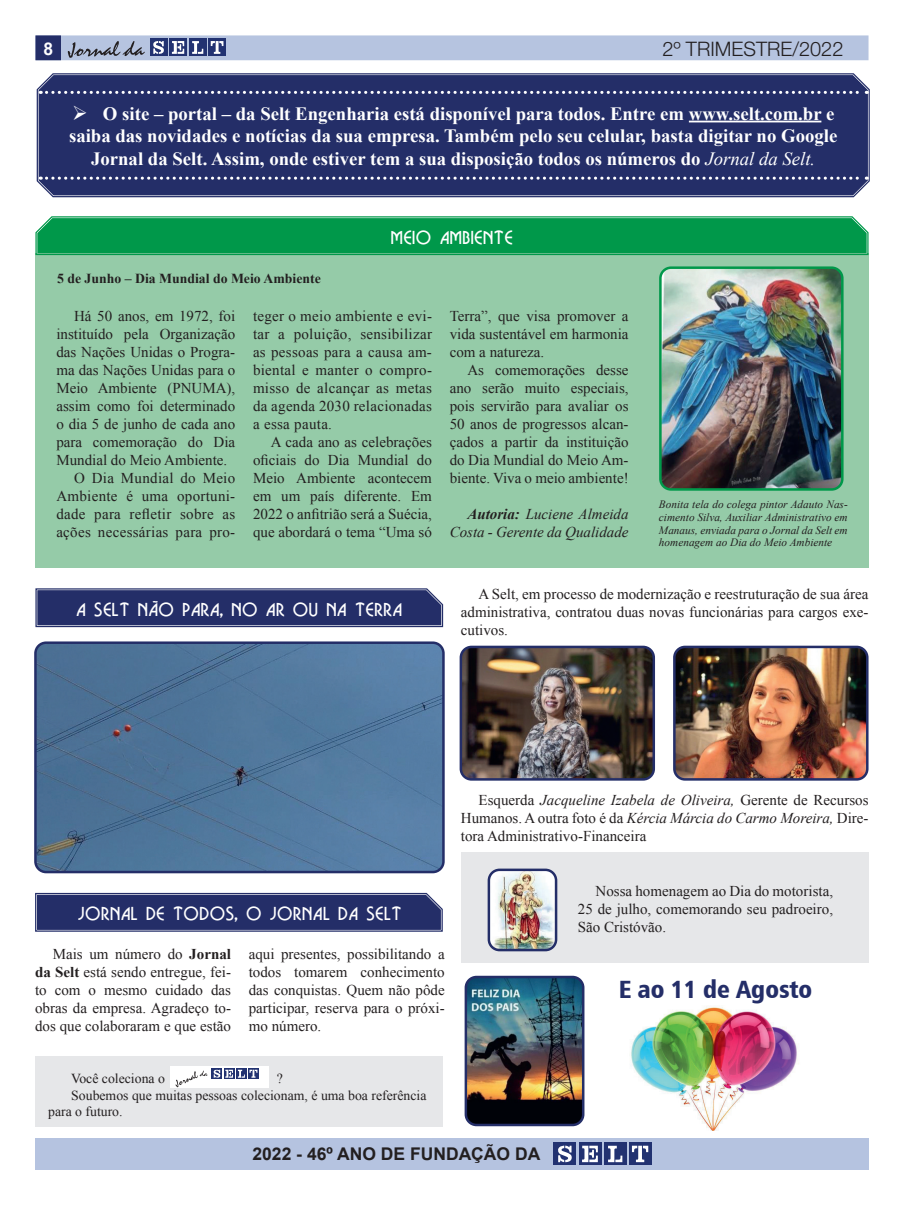
<style>
.page{position:relative;width:904px;height:1205px;background:#fff}
.page>*{position:absolute;margin:0;border:0;box-sizing:border-box;transform-origin:0 0}
.t1{font:25px "Humanist 777 BT Black Condensed B";color:#242e68}
.t2{font:300 20px "Helvetica Neue LT Std";color:#231f20}
.t3{font:700 18.75px/22.5px "Times New Roman";color:#fff;text-align:center}
.t4{font:17.5px "Bosanova Plain";letter-spacing:.05em;color:#fff}
.t5{font:700 17.5px "Arial";color:#231f20}
.t6{font:700 17.5px "Arial";color:#fff}
.t7{font:15px/18px "Times New Roman";color:#231f20;text-align:justify}
.t8{font:15px "Times New Roman";letter-spacing:.02em;color:#231f20}
.t9{font:italic 15px/18px "Times New Roman";color:#231f20;text-align:right}
.t10{font:13.75px "Times New Roman";color:#231f20}
.t11{font:700 13.75px "Times New Roman";color:#231f20}
.t12{font:italic 11.25px/12.9px "Times New Roman";color:#231f20;text-align:justify}
.s1{font-weight:400;font-style:italic}
.s2{font-weight:700}
.s3{font-style:italic}
</style>
<div class="page">
<div style="left:36px;top:36px;width:831px;height:24px;background:#b6c4e0"></div>
<div style="left:35px;top:35px;width:833px;height:25px;border:1px solid #b6c4e0"></div>
<div style="left:36px;top:36px;width:24px;height:24px;background:#242e68"></div>
<div style="left:35px;top:35px;width:26px;height:25px;border:1px solid #242e68"></div>
<svg style="left:68px;top:41px;width:77px;height:17px"></svg>
<svg style="left:169px;top:39px;width:18px;height:17px"></svg>
<svg style="left:172px;top:41px;width:12px;height:13px"></svg>
<div style="left:150px;top:39px;width:17px;height:17px;background:#223271"></div>
<svg style="left:153px;top:41px;width:11px;height:13px"></svg>
<div style="left:189px;top:39px;width:17px;height:17px;background:#223271"></div>
<svg style="left:192px;top:41px;width:11px;height:13px"></svg>
<div style="left:208px;top:39px;width:18px;height:17px;background:#223271"></div>
<svg style="left:211px;top:41px;width:12px;height:13px"></svg>
<div style="left:35px;top:1137px;width:833px;height:32px;background:#b5c3e0"></div>
<div style="left:579px;top:1143px;width:22px;height:21px;background:#223271"></div>
<svg style="left:582px;top:1145px;width:16px;height:17px"></svg>
<div style="left:553px;top:1143px;width:23px;height:21px;background:#223271"></div>
<svg style="left:558px;top:1145px;width:13px;height:17px"></svg>
<svg style="left:604px;top:1143px;width:22px;height:21px"></svg>
<svg style="left:608px;top:1146px;width:14px;height:16px"></svg>
<svg style="left:629px;top:1143px;width:22px;height:21px"></svg>
<svg style="left:632px;top:1145px;width:16px;height:17px"></svg>
<img style="left:631px;top:1006px;width:168px;height:125px">
<div style="left:461px;top:853px;width:407px;height:110px;background:#e6e7e9"></div>
<div style="left:35px;top:253px;width:833px;height:315px;background:#95cba8"></div>
<svg style="left:36px;top:73px;width:834px;height:125px;background:#858aaa"></svg>
<div style="left:39px;top:75px;width:828px;height:120px;background:#242e68"></div>
<svg style="left:40px;top:91px;width:827px;height:3px"></svg>
<svg style="left:40px;top:177px;width:827px;height:3px"></svg>
<hr style="left:689px;top:121px;width:132px;height:1px;background:#fff">
<svg style="left:35px;top:216px;width:834px;height:40px;background:#0d9d53"></svg>
<svg style="left:35px;top:588px;width:409px;height:40px;background:#343d73"></svg>
<svg style="left:35px;top:892px;width:408px;height:40px;background:#323c72"></svg>
<div style="left:35px;top:1056px;width:408px;height:70px;background:#e6e7e9"></div>
<div style="left:170px;top:1066px;width:99px;height:22px;background:#fff"></div>
<div style="left:224px;top:1068px;width:11px;height:11px;background:#223271"></div>
<div style="left:211px;top:1068px;width:11px;height:11px;background:#223271"></div>
<div style="left:236px;top:1068px;width:11px;height:11px;background:#223271"></div>
<svg style="left:248px;top:1068px;width:11px;height:11px"></svg>
<svg style="left:175px;top:1069px;width:82px;height:18px"></svg>
<img style="left:662px;top:269px;width:178px;height:219px">
<div style="left:659px;top:266px;width:184px;height:225px;border:2px solid #00984a;border-radius:11px"></div>
<img style="left:37px;top:644px;width:406px;height:228px">
<div style="left:34px;top:641px;width:410px;height:232px;border:2px solid #242e68;border-radius:11px"></div>
<img style="left:462px;top:648px;width:191px;height:131px">
<div style="left:459px;top:646px;width:196px;height:134px;border:2px solid #242e68;border-radius:11px"></div>
<img style="left:675px;top:647px;width:192px;height:132px">
<div style="left:673px;top:646px;width:195px;height:134px;border:2px solid #242e68;border-radius:11px"></div>
<img style="left:490px;top:871px;width:66px;height:79px">
<div style="left:487px;top:868px;width:70px;height:83px;border:2px solid #242e68;border-radius:11px"></div>
<img style="left:467px;top:977px;width:116px;height:148px">
<div style="left:464px;top:976px;width:120px;height:150px;border:2px solid #242e68;border-radius:11px"></div>
<p class="t6" style="left:44px;top:37px;width:11px">8</p>
<h2 class="t2" style="left:662px;top:36px;width:182px">2º TRIMESTRE/2022</h2>
<p class="t3" style="left:69px;top:101px;width:769px">➢ O site – portal – da Selt Engenharia está disponível para todos. Entre em www.selt.com.br e saiba das novidades e notícias da sua empresa. Também pelo seu celular, basta digitar no Google<br>Jornal da Selt. Assim, onde estiver tem a sua disposição todos os números do <span class="s1">Jornal da Selt.</span></p>
<p class="t11" style="left:57px;top:269px;width:265px">5 de Junho – Dia Mundial do Meio Ambiente</p>
<p class="t4" style="left:391px;top:227px;width:123px">MEIO AMBIENTE</p>
<p class="t7" style="left:74px;top:306px;width:163px">Há 50 anos, em 1972, foi</p>
<p class="t7" style="left:56px;top:324px;width:180px">instituído pela Organização</p>
<p class="t7" style="left:56px;top:342px;width:180px">das Nações Unidas o Progra-</p>
<p class="t7" style="left:56px;top:360px;width:180px">ma das Nações Unidas para o</p>
<p class="t7" style="left:56px;top:378px;width:180px">Meio Ambiente (PNUMA),</p>
<p class="t7" style="left:56px;top:396px;width:180px">assim como foi determinado</p>
<p class="t7" style="left:56px;top:414px;width:180px">o dia 5 de junho de cada ano</p>
<p class="t7" style="left:56px;top:432px;width:180px">para comemoração do Dia</p>
<p class="t7" style="left:56px;top:450px;width:172px">Mundial do Meio Ambiente.</p>
<p class="t8" style="left:74px;top:468px;width:163px">O Dia Mundial do Meio</p>
<p class="t8" style="left:56px;top:486px;width:180px">Ambiente é uma oportuni-</p>
<p class="t8" style="left:56px;top:504px;width:180px">dade para refletir sobre as</p>
<p class="t8" style="left:56px;top:522px;width:180px">ações necessárias para pro-</p>
<p class="t7" style="left:253px;top:306px;width:180px">teger o meio ambiente e evi&shy;tar a poluição, sensibilizar as pessoas para a causa am&shy;biental e manter o compro&shy;misso de alcançar as metas da agenda 2030 relacionadas a essa pauta.</p>
<p class="t7" style="left:253px;top:432px;width:180px;text-indent:18px">A cada ano as celebrações oficiais do Dia Mundial do Meio Ambiente acontecem em um país diferente. Em 2022 o anfitrião será a Suécia, que abordará o tema “Uma só</p>
<p class="t7" style="left:449px;top:306px;width:180px">Terra”, que visa promover a vida sustentável em harmonia com a natureza.</p>
<p class="t7" style="left:449px;top:360px;width:180px;text-indent:18px">As comemorações desse ano serão muito especiais, pois servirão para avaliar os 50 anos de progressos alcan&shy;çados a partir da instituição do Dia Mundial do Meio Am&shy;biente. Viva o meio ambiente!</p>
<p class="t9" style="left:449px;top:504px;width:180px"><span class="s2">Autoria:</span> Luciene Almeida<br>Costa - Gerente da Qualidade</p>
<p class="t12" style="left:659px;top:497px;width:190px">Bonita tela do colega pintor Adauto Nas&shy;cimento Silva, Auxiliar Administrativo em Manaus, enviada para o Jornal da Selt em homenagem ao Dia do Meio Ambiente</p>
<p class="t4" style="left:77px;top:598px;width:327px">A SELT NÃO PARA, NO AR OU NA TERRA</p>
<p class="t7" style="left:461px;top:584px;width:409px;text-indent:18px">A Selt, em processo de modernização e reestruturação de sua área administrativa, contratou duas novas funcionárias para cargos exe&shy;cutivos.</p>
<p class="t7" style="left:461px;top:790px;width:409px;text-indent:18px">Esquerda <span class="s3">Jacqueline Izabela de Oliveira,</span> Gerente de Recursos Humanos. A outra foto é da <span class="s3">Kércia Márcia do Carmo Moreira,</span> Dire&shy;tora Administrativo-Financeira</p>
<p class="t4" style="left:78px;top:903px;width:325px">JORNAL DE TODOS, O JORNAL DA SELT</p>
<p class="t7" style="left:35px;top:944px;width:197px;text-indent:18px">Mais um número do <span class="s2">Jornal da Selt</span> está sendo entregue, fei&shy;to com o mesmo cuidado das obras da empresa. Agradeço to&shy;dos que colaboraram e que estão</p>
<p class="t7" style="left:249px;top:944px;width:197px">aqui presentes, possibilitando a todos tomarem conhecimento das conquistas. Quem não pôde participar, reserva para o próxi&shy;mo número.</p>
<p class="t10" style="left:71px;top:1069px;width:95px">Você coleciona o</p>
<p class="t10" style="left:277px;top:1069px;width:8px">?</p>
<p class="t10" style="left:71px;top:1085px;width:357px">Soubemos que muitas pessoas colecionam, é uma boa referência</p>
<p class="t10" style="left:48px;top:1102px;width:76px">para o futuro.</p>
<p class="t7" style="left:578px;top:881px;width:257px;text-indent:18px">Nossa homenagem ao Dia do motorista, 25 de julho, comemorando seu padroeiro, São Cristóvão.</p>
<h1 class="t1" style="left:619px;top:973px;width:195px">E ao 11 de Agosto</h1>
<p class="t5" style="left:252px;top:1142px;width:289px">2022 - 46º ANO DE FUNDAÇÃO DA</p>
</div>
